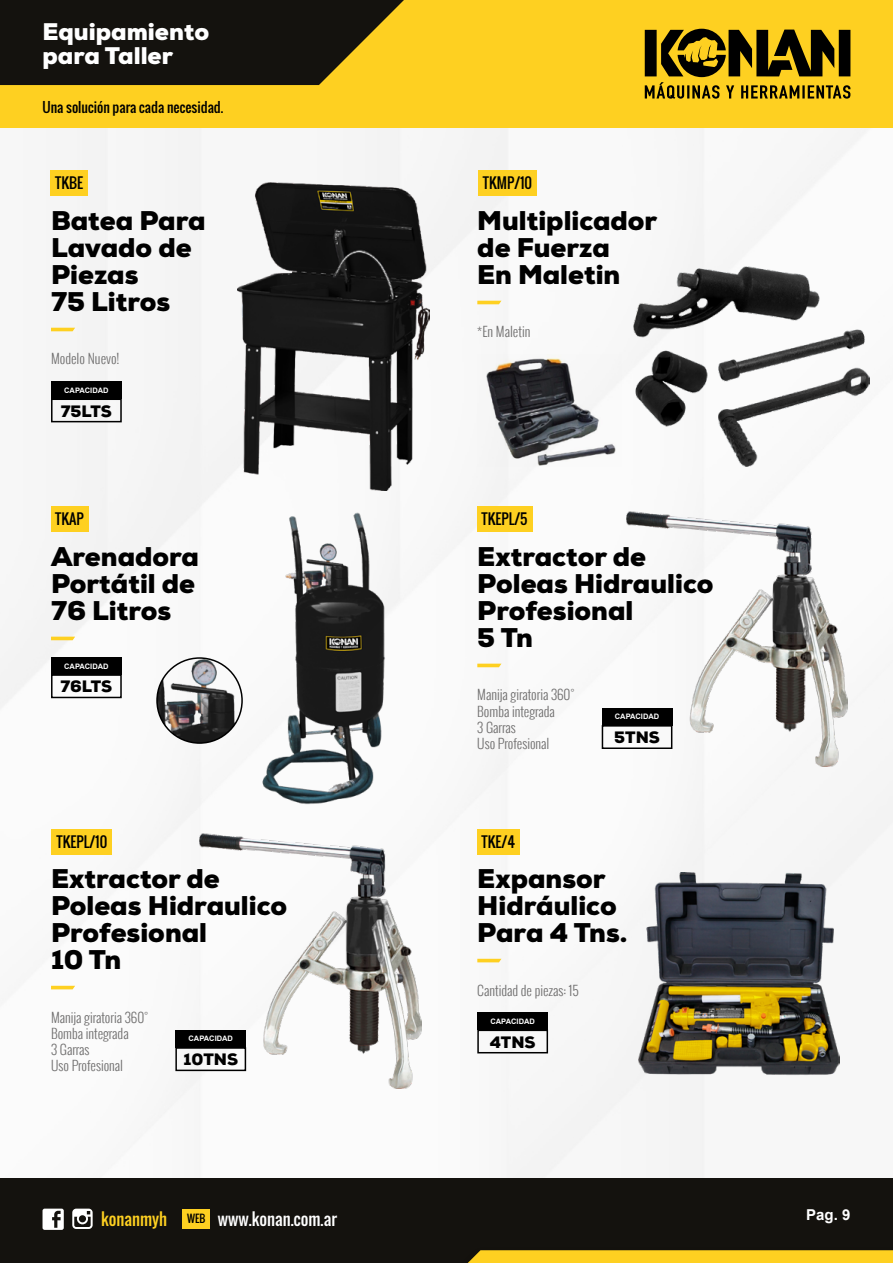
<style>
.page{position:relative;width:893px;height:1263px;background:#fff}
.page>*{position:absolute;margin:0;border:0;box-sizing:border-box;transform-origin:0 0}
.t1{font:900 27px/27px "Nexa";color:#000}
.t2{font:900 24px/24px "Nexa";color:#fff}
.t3{font:16.5px "Oswald";color:#fff}
.t4{font:900 16.5px "Nexa";color:#000}
.t5{font:700 15px "Arial";color:#fff}
.t6{font:14.25px "Oswald";color:#000}
.t7{font:300 13.5px/16.2px "Oswald";color:#706f6f}
.t8{font:13.5px "Oswald";color:#000}
.t9{font:700 7.5px "Arial";color:#fff}
.s1{color:#fed021}
.s2{font-size:10.5px;color:#000}
</style>
<div class="page">
<img style="left:0;top:128px;width:893px;height:1050px">
<div style="left:0;top:0;width:893px;height:128px;background:#fed021"></div>
<svg style="left:0;top:0;width:404px;height:85px;background:#2b250f"></svg>
<div style="left:0;top:1178px;width:893px;height:85px;background:#14120e"></div>
<svg style="left:645px;top:29px;width:205px;height:70px"></svg>
<svg style="left:468px;top:1250px;width:425px;height:13px;background:#f6c920"></svg>
<svg style="left:43px;top:1208px;width:21px;height:22px"></svg>
<svg style="left:72px;top:1208px;width:21px;height:21px"></svg>
<div style="left:182px;top:1209px;width:28px;height:20px;background:#fed021"></div>
<img style="left:262px;top:511px;width:125px;height:297px">
<img style="left:157px;top:658px;width:85px;height:85px;border-radius:43px">
<div style="left:156px;top:657px;width:87px;height:87px;border:2px solid #000;border-radius:50%"></div>
<div style="left:51px;top:507px;width:38px;height:25px;background:#fed021"></div>
<svg style="left:51px;top:637px;width:24px;height:3px"></svg>
<div style="left:51px;top:674px;width:71px;height:24px;border:2px solid #000"></div>
<div style="left:51px;top:657px;width:71px;height:17px;background:#000"></div>
<img style="left:237px;top:182px;width:192px;height:308px">
<div style="left:51px;top:171px;width:37px;height:25px;background:#fed021"></div>
<svg style="left:51px;top:328px;width:24px;height:3px"></svg>
<div style="left:51px;top:398px;width:71px;height:24px;border:2px solid #000"></div>
<div style="left:51px;top:381px;width:71px;height:17px;background:#000"></div>
<img style="left:633px;top:267px;width:237px;height:199px">
<img style="left:477px;top:354px;width:145px;height:112px">
<div style="left:478px;top:171px;width:59px;height:25px;background:#fed021"></div>
<svg style="left:477px;top:301px;width:24px;height:3px"></svg>
<img style="left:200px;top:833px;width:222px;height:256px">
<div style="left:52px;top:829px;width:60px;height:25px;background:#fed021"></div>
<svg style="left:51px;top:986px;width:24px;height:3px"></svg>
<div style="left:175px;top:1047px;width:71px;height:24px;border:2px solid #000"></div>
<div style="left:175px;top:1030px;width:71px;height:17px;background:#000"></div>
<img style="left:626px;top:511px;width:222px;height:255px">
<div style="left:477px;top:507px;width:55px;height:25px;background:#fed021"></div>
<svg style="left:477px;top:664px;width:24px;height:3px"></svg>
<div style="left:602px;top:725px;width:70px;height:24px;border:2px solid #000"></div>
<div style="left:602px;top:708px;width:70px;height:17px;background:#000"></div>
<img style="left:639px;top:873px;width:201px;height:209px">
<div style="left:477px;top:829px;width:43px;height:25px;background:#fed021"></div>
<svg style="left:477px;top:959px;width:24px;height:3px"></svg>
<div style="left:477px;top:1029px;width:71px;height:24px;border:2px solid #000"></div>
<div style="left:477px;top:1012px;width:71px;height:17px;background:#000"></div>
<p class="t2" style="left:43px;top:19px;width:168px">Equipamiento para Taller</p>
<p class="t8" style="left:43px;top:97px;width:182px">Una solución para cada necesidad.</p>
<p class="t6" style="left:55px;top:173px;width:29px">TKBE</p>
<p class="t1" style="left:51px;top:207px;width:156px">Batea Para<br>Lavado de<br>Piezas<br>75 Litros</p>
<p class="t7" style="left:51px;top:351px;width:70px">Modelo Nuevo!</p>
<p class="t9" style="left:64px;top:385px;width:46px">CAPACIDAD</p>
<p class="t4" style="left:61px;top:400px;width:53px">75LTS</p>
<p class="t6" style="left:55px;top:508px;width:30px">TKAP</p>
<p class="t1" style="left:51px;top:543px;width:150px">Arenadora<br>Portátil de<br>76 Litros</p>
<p class="t9" style="left:64px;top:661px;width:46px">CAPACIDAD</p>
<p class="t4" style="left:61px;top:676px;width:53px">76LTS</p>
<p class="t6" style="left:57px;top:831px;width:52px">TKEPL/10</p>
<p class="t1" style="left:51px;top:865px;width:238px">Extractor de<br>Poleas Hidraulico<br>Profesional<br>10 Tn</p>
<p class="t7" style="left:51px;top:1009px;width:99px">Manija giratoria 360°<br>Bomba integrada<br>3 Garras<br>Uso Profesional</p>
<p class="t9" style="left:189px;top:1034px;width:46px">CAPACIDAD</p>
<p class="t4" style="left:184px;top:1049px;width:56px">10TNS</p>
<p class="t3" style="left:101px;top:1206px;width:237px"><span class="s1">konanmyh</span> <span class="s2">WEB</span> www.konan.com.ar</p>
<p class="t6" style="left:483px;top:173px;width:51px">TKMP/10</p>
<p class="t1" style="left:477px;top:207px;width:182px">Multiplicador de Fuerza<br>En Maletin</p>
<p class="t7" style="left:477px;top:324px;width:55px">*En Maletin</p>
<p class="t6" style="left:482px;top:508px;width:48px">TKEPL/5</p>
<p class="t1" style="left:477px;top:543px;width:238px">Extractor de<br>Poleas Hidraulico<br>Profesional<br>5 Tn</p>
<p class="t7" style="left:477px;top:687px;width:99px">Manija giratoria 360°<br>Bomba integrada<br>3 Garras<br>Uso Profesional</p>
<p class="t6" style="left:482px;top:831px;width:35px">TKE/4</p>
<p class="t9" style="left:615px;top:712px;width:46px">CAPACIDAD</p>
<p class="t4" style="left:614px;top:727px;width:47px">5TNS</p>
<p class="t1" style="left:477px;top:865px;width:152px">Expansor<br>Hidráulico<br>Para 4 Tns.</p>
<p class="t7" style="left:477px;top:982px;width:103px">Cantidad de piezas: 15</p>
<p class="t4" style="left:490px;top:1031px;width:47px">4TNS</p>
<p class="t9" style="left:490px;top:1016px;width:46px">CAPACIDAD</p>
<p class="t5" style="left:806px;top:1204px;width:46px">Pag. 9</p>
</div>
